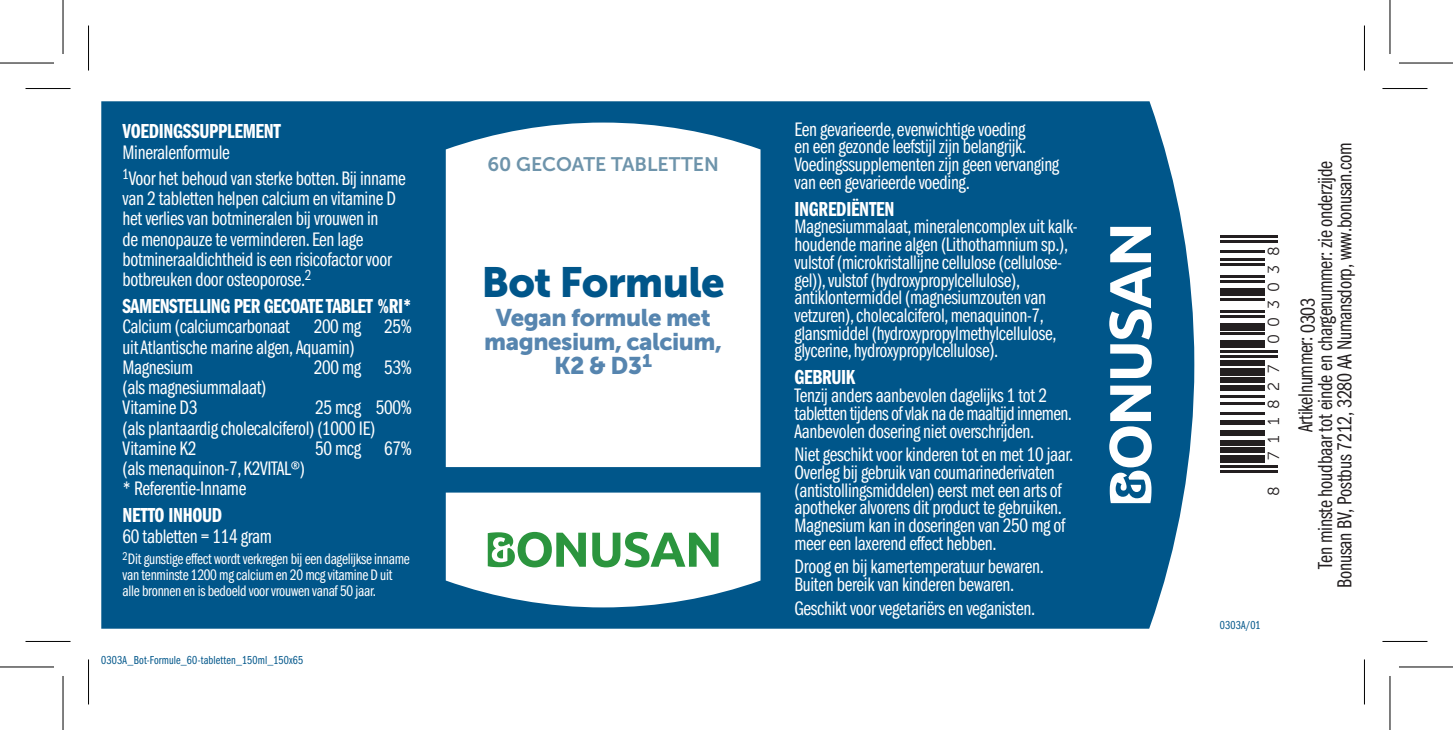
<style>
.page{position:relative;width:1453px;height:730px;background:#fff}
.page>*{position:absolute;margin:0;border:0;box-sizing:border-box;transform-origin:0 0}
.t1{font:42px "Museo Sans 900";letter-spacing:-.02em;color:#00568a}
.t2{font:24px/24px "Museo Sans 900";letter-spacing:-.02em;color:#5685af;text-align:center}
.t3{font:21px/19.5px "Franklin Gothic Book Cmpr";letter-spacing:-.015em;color:#231f20;text-align:center}
.t4{font:21px "Franklin Gothic Demi Cmpr";letter-spacing:-.015em;color:#fff}
.t5{font:20.4px/17.7px "Franklin Gothic Book Cmpr";letter-spacing:-.015em;color:#fff}
.t6{font:19.5px "Museo Sans 700";color:#6e94ab}
.t7{font:15.9px "Museo Sans 300";letter-spacing:.51em;color:#231f20}
.t8{font:15.6px/15.6px "Franklin Gothic Book Cmpr";letter-spacing:-.015em;color:#fff}
.t9{font:12px "Franklin Gothic Book Cmpr";letter-spacing:.015em;color:#00568a}
.s1{color:#fff}
</style>
<div class="page">
<div style="left:101px;top:101px;width:1093px;height:528px;background:#00568a"></div>
<svg style="left:446px;top:123px;width:314px;height:344px"></svg>
<svg style="left:446px;top:492px;width:314px;height:115px"></svg>
<svg style="left:1109px;top:227px;width:43px;height:151px"></svg>
<svg style="left:1109px;top:386px;width:43px;height:117px"></svg>
<hr style="left:1220px;top:470px;width:57px;height:2px;background:#231f20">
<hr style="left:1220px;top:465px;width:57px;height:2px;background:#231f20">
<div style="left:1220px;top:455px;width:44px;height:8px;background:#231f20"></div>
<div style="left:1220px;top:447px;width:44px;height:6px;background:#231f20"></div>
<div style="left:1220px;top:440px;width:44px;height:5px;background:#231f20"></div>
<div style="left:1220px;top:430px;width:44px;height:5px;background:#231f20"></div>
<div style="left:1220px;top:420px;width:44px;height:5px;background:#231f20"></div>
<hr style="left:1220px;top:413px;width:44px;height:2px;background:#231f20">
<hr style="left:1220px;top:403px;width:44px;height:2px;background:#231f20">
<hr style="left:1220px;top:395px;width:44px;height:2px;background:#231f20">
<div style="left:1220px;top:385px;width:44px;height:5px;background:#231f20"></div>
<div style="left:1220px;top:378px;width:44px;height:5px;background:#231f20"></div>
<div style="left:1220px;top:368px;width:44px;height:7px;background:#231f20"></div>
<div style="left:1220px;top:360px;width:44px;height:5px;background:#231f20"></div>
<hr style="left:1220px;top:355px;width:57px;height:3px;background:#231f20">
<hr style="left:1220px;top:350px;width:57px;height:3px;background:#231f20">
<div style="left:1220px;top:340px;width:44px;height:8px;background:#231f20"></div>
<hr style="left:1220px;top:333px;width:44px;height:2px;background:#231f20">
<div style="left:1220px;top:323px;width:44px;height:7px;background:#231f20"></div>
<hr style="left:1220px;top:315px;width:44px;height:3px;background:#231f20">
<hr style="left:1220px;top:310px;width:44px;height:3px;background:#231f20">
<hr style="left:1220px;top:298px;width:44px;height:2px;background:#231f20">
<div style="left:1220px;top:288px;width:44px;height:7px;background:#231f20"></div>
<hr style="left:1220px;top:280px;width:44px;height:3px;background:#231f20">
<hr style="left:1220px;top:275px;width:44px;height:3px;background:#231f20">
<hr style="left:1220px;top:263px;width:44px;height:2px;background:#231f20">
<hr style="left:1220px;top:258px;width:44px;height:2px;background:#231f20">
<hr style="left:1220px;top:250px;width:44px;height:3px;background:#231f20">
<hr style="left:1220px;top:240px;width:57px;height:3px;background:#231f20">
<hr style="left:1220px;top:235px;width:57px;height:3px;background:#231f20">
<hr style="left:26px;top:88px;width:45px;height:1px;background:#000">
<hr style="left:1382px;top:88px;width:45px;height:1px;background:#000">
<hr style="left:26px;top:641px;width:45px;height:1px;background:#000">
<hr style="left:1382px;top:641px;width:45px;height:1px;background:#000">
<hr style="left:88px;top:26px;width:1px;height:45px;background:#000">
<hr style="left:88px;top:659px;width:1px;height:45px;background:#000">
<hr style="left:1364px;top:26px;width:1px;height:45px;background:#000">
<hr style="left:1364px;top:659px;width:1px;height:45px;background:#000">
<svg style="left:0;top:667px;width:54px;height:1px"></svg>
<svg style="left:1399px;top:667px;width:54px;height:1px"></svg>
<hr style="left:0;top:62px;width:54px;height:2px;background:#000">
<hr style="left:1399px;top:62px;width:54px;height:2px;background:#000">
<hr style="left:0;top:666px;width:54px;height:1px;background:#000">
<hr style="left:1399px;top:666px;width:54px;height:1px;background:#000">
<hr style="left:62px;top:0;width:2px;height:54px;background:#000">
<hr style="left:62px;top:676px;width:2px;height:54px;background:#000">
<hr style="left:1389px;top:0;width:1px;height:54px;background:#000">
<hr style="left:1389px;top:676px;width:1px;height:54px;background:#000">
<p class="t4" style="left:123px;top:120px;width:160px">VOEDINGSSUPPLEMENT</p>
<p class="t5" style="left:123px;top:139px;width:285px;line-height:26.4px">Mineralenformule<br><sup>1</sup>Voor het behoud van sterke botten. Bij inname</p>
<p class="t5" style="left:123px;top:188px;width:275px;line-height:20.4px">van 2 tabletten helpen calcium en vitamine D het verlies van botmineralen bij vrouwen in de menopauze te verminderen. Een lage botmineraaldichtheid is een risicofactor voor botbreuken door osteoporose.<sup>2</sup></p>
<p class="t4" style="left:123px;top:295px;width:291px">SAMENSTELLING PER GECOATE TABLET %RI*</p>
<p class="t5" style="left:123px;top:317px;width:291px;line-height:20.4px">Calcium (calciumcarbonaat 200 mg 25% uit Atlantische marine algen, Aquamin)<br>Magnesium</p>
<p class="t5" style="left:314px;top:359px;width:100px">200 mg 53%</p>
<p class="t5" style="left:123px;top:377px;width:145px;line-height:20.4px">(als magnesiummalaat)<br>Vitamine D3</p>
<p class="t5" style="left:123px;top:398px;width:291px;line-height:20.4px;text-indent:192px">25 mcg 500% (als plantaardig cholecalciferol) (1000 IE)<br>Vitamine K2</p>
<p class="t5" style="left:315px;top:440px;width:98px">50 mcg 67%</p>
<p class="t5" style="left:123px;top:458px;width:184px;line-height:20.4px">(als menaquinon-7, K2VITAL®) * Referentie-Inname</p>
<p class="t4" style="left:123px;top:504px;width:101px">NETTO INHOUD</p>
<p class="t5" style="left:123px;top:527px;width:151px">60 tabletten = 114 gram</p>
<p class="t8" style="left:123px;top:552px;width:289px"><sup>2</sup> Dit gunstige effect wordt verkregen bij een dagelijkse inname van tenminste 1200 mg calcium en 20 mcg vitamine D uit alle bronnen en is bedoeld voor vrouwen vanaf 50 jaar.</p>
<p class="t9" style="left:101px;top:653px;width:204px">0303A_Bot-Formule_60-tabletten_150ml_150x65</p>
<p class="t6" style="left:487px;top:154px;width:233px">60 GECOATE TABLETTEN</p>
<h1 class="t1" style="left:481px;top:258px;width:245px">Bot Formule</h1>
<p class="t2" style="left:484px;top:305px;width:239px">Vegan formule met magnesium, calcium,<br>K2 &amp; D3 <sup>1</sup></p>
<p class="t5" style="left:794px;top:120px;width:266px">Een gevarieerde, evenwichtige voeding<br>en een gezonde leefstijl zijn belangrijk.<br>Voedingssupplementen zijn geen vervanging van een gevarieerde voeding.</p>
<p class="t4" style="left:794px;top:197px;width:101px">INGREDIËNTEN</p>
<p class="t5" style="left:794px;top:218px;width:285px">Magnesiummalaat, mineralencomplex uit kalk&shy;houdende marine algen (Lithothamnium sp.), vulstof (microkristallijne cellulose (cellulose&shy;gel)), vulstof (hydroxypropylcellulose), antiklontermiddel (magnesiumzouten van vetzuren), cholecalciferol, menaquinon-7, glansmiddel (hydroxypropylmethylcellulose, glycerine, hydroxypropylcellulose).</p>
<p class="t4" style="left:794px;top:366px;width:63px">GEBRUIK</p>
<p class="t5" style="left:794px;top:387px;width:279px">Tenzij anders aanbevolen dagelijks 1 tot 2 tabletten tijdens of vlak na de maaltijd innemen.<br>Aanbevolen dosering niet overschrijden.</p>
<p class="t5" style="left:794px;top:446px;width:280px">Niet geschikt voor kinderen tot en met 10 jaar.<br>Overleg bij gebruik van coumarinederivaten (antistollingsmiddelen) eerst met een arts of apotheker alvorens dit product te gebruiken.<br>Magnesium kan in doseringen van 250 mg of meer een laxerend effect hebben.</p>
<p class="t5" style="left:794px;top:558px;width:251px">Droog en bij kamertemperatuur bewaren.<br>Buiten bereik van kinderen bewaren.</p>
<p class="t5" style="left:794px;top:599px;width:242px">Geschikt voor vegetariërs en veganisten.</p>
<p class="t7" style="left:1265px;top:344px;width:99px;rotate:-90deg">003038</p>
<p class="t7" style="left:1265px;top:460px;width:97px;rotate:-90deg">711827</p>
<p class="t7" style="left:1265px;top:496px;width:11px;rotate:-90deg">8</p>
<p class="t9" style="left:1220px;top:618px;width:42px">0303A/01</p>
<p class="t3" style="left:1296px;top:588px;width:447px;rotate:-90deg">Artikelnummer: <span class="s1">0 0<br></span>Ten minste houdbaar tot einde en chargenummer: zie onderzijde<br>Bonusan BV, Postbus 7212, 3280 AA Numansdorp, www.bonusan.com</p>
<p class="t3" style="left:1298px;top:333px;width:36px;rotate:-90deg">0303</p>
</div>
